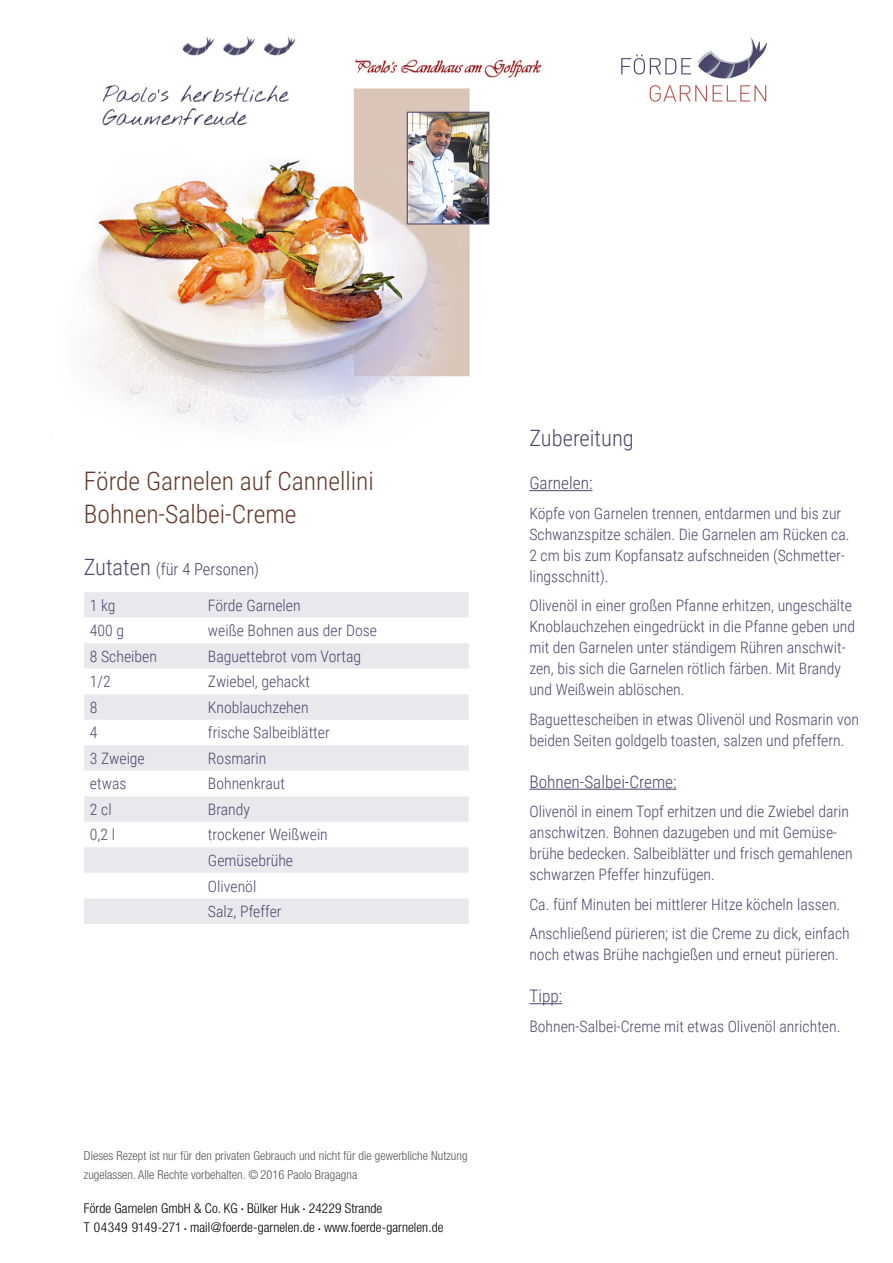
<style>
.page{position:relative;width:893px;height:1263px;background:#fff}
.page>*{position:absolute;margin:0;border:0;box-sizing:border-box;transform-origin:0 0}
.t1{font:300 25.5px/33px "Roboto Condensed";color:#62382b}
.t2{font:300 22.5px "Roboto Condensed";color:#4b466a}
.t3{font:300 17.25px "Roboto Condensed";color:#4b466a}
.t4{font:300 16.5px "Roboto Condensed";color:#4b466a}
.t5{font:300 15.75px/21px "Roboto Condensed";color:#4b466a}
.t6{font:300 condensed 13.5px/19.4px "Helvetica Neue";letter-spacing:.005em;color:#000}
.t7{font:300 condensed 12.3px/18.6px "Helvetica Neue";letter-spacing:.005em;color:#565656}
.s1{font-size:22.5px}
.s2{font-size:5.1px}
</style>
<div class="page">
<img style="left:51px;top:36px;width:491px;height:402px">
<hr style="left:529px;top:490px;width:63px;height:1px;background:#4b466a">
<hr style="left:529px;top:789px;width:148px;height:1px;background:#4b466a">
<hr style="left:529px;top:1003px;width:33px;height:1px;background:#4b466a">
<svg style="left:621px;top:55px;width:70px;height:20px"></svg>
<svg style="left:650px;top:85px;width:57px;height:17px"></svg>
<svg style="left:713px;top:85px;width:53px;height:17px"></svg>
<svg style="left:698px;top:37px;width:69px;height:42px"></svg>
<div style="left:84px;top:592px;width:385px;height:332px;background:#e9e8ed"></div>
<svg style="left:84px;top:618px;width:385px;height:280px"></svg>
<h1 class="t1" style="left:84px;top:463px;width:291px">Förde Garnelen auf Cannellini<br>Bohnen-Salbei-Creme</h1>
<p class="t4" style="left:84px;top:558px;width:177px"><span class="s1">Zutaten</span> (für 4 Personen)</p>
<p class="t5" style="left:90px;top:594px;width:27px">1 kg</p>
<p class="t5" style="left:208px;top:594px;width:94px">Förde Garnelen</p>
<p class="t5" style="left:90px;top:620px;width:36px">400 g</p>
<p class="t5" style="left:208px;top:620px;width:170px">weiße Bohnen aus der Dose</p>
<p class="t5" style="left:90px;top:645px;width:69px">8 Scheiben</p>
<p class="t5" style="left:208px;top:645px;width:155px">Baguettebrot vom Vortag</p>
<p class="t5" style="left:90px;top:671px;width:22px">1/2</p>
<p class="t5" style="left:208px;top:671px;width:103px">Zwiebel, gehackt</p>
<p class="t5" style="left:90px;top:696px;width:9px">8</p>
<p class="t5" style="left:208px;top:696px;width:102px">Knoblauchzehen</p>
<p class="t5" style="left:90px;top:722px;width:9px">4</p>
<p class="t5" style="left:208px;top:722px;width:123px">frische Salbeiblätter</p>
<p class="t5" style="left:90px;top:747px;width:56px">3 Zweige</p>
<p class="t5" style="left:208px;top:747px;width:60px">Rosmarin</p>
<p class="t5" style="left:90px;top:773px;width:38px">etwas</p>
<p class="t5" style="left:208px;top:773px;width:78px">Bohnenkraut</p>
<p class="t5" style="left:90px;top:798px;width:23px">2 cl</p>
<p class="t5" style="left:208px;top:798px;width:44px">Brandy</p>
<p class="t5" style="left:90px;top:824px;width:27px">0,2 l</p>
<p class="t5" style="left:208px;top:821px;width:121px;line-height:25.5px">trockener Weißwein<br>Gemüsebrühe<br>Olivenöl<br>Salz, Pfeffer</p>
<p class="t7" style="left:84px;top:1146px;width:385px">Dieses Rezept ist nur für den privaten Gebrauch und nicht für die gewerbliche Nutzung zugelassen. Alle Rechte vorbehalten. © 2016 Paolo Bragagna</p>
<p class="t6" style="left:84px;top:1198px;width:361px">Förde Garnelen GmbH &amp; Co. KG <span class="s2">•</span> Bülker Huk <span class="s2">•</span> 24229 Strande<br>T 04349 9149-271 <span class="s2">•</span> mail@foerde-garnelen.de <span class="s2">•</span> www.foerde-garnelen.de</p>
<h2 class="t2" style="left:529px;top:422px;width:106px">Zubereitung</h2>
<p class="t3" style="left:529px;top:471px;width:65px">Garnelen:</p>
<p class="t5" style="left:529px;top:502px;width:322px">Köpfe von Garnelen trennen, entdarmen und bis zur Schwanzspitze schälen. Die Garnelen am Rücken ca.<br>2 cm bis zum Kopfansatz aufschneiden (Schmetter&shy;lingsschnitt).</p>
<p class="t5" style="left:529px;top:595px;width:327px">Olivenöl in einer großen Pfanne erhitzen, ungeschälte Knoblauchzehen eingedrückt in die Pfanne geben und mit den Garnelen unter ständigem Rühren anschwit&shy;zen, bis sich die Garnelen rötlich färben. Mit Brandy und Weißwein ablöschen.</p>
<p class="t5" style="left:529px;top:708px;width:331px">Baguettescheiben in etwas Olivenöl und Rosmarin von beiden Seiten goldgelb toasten, salzen und pfeffern.</p>
<p class="t3" style="left:529px;top:770px;width:149px">Bohnen-Salbei-Creme:</p>
<p class="t5" style="left:529px;top:801px;width:325px">Olivenöl in einem Topf erhitzen und die Zwiebel darin anschwitzen. Bohnen dazugeben und mit Gemüse&shy;brühe bedecken. Salbeiblätter und frisch gemahlenen schwarzen Pfeffer hinzufügen.</p>
<p class="t5" style="left:529px;top:889px;width:322px;line-height:29.5px">Ca. fünf Minuten bei mittlerer Hitze köcheln lassen.<br>Anschließend pürieren; ist die Creme zu dick, einfach</p>
<p class="t5" style="left:529px;top:944px;width:311px">noch etwas Brühe nachgießen und erneut pürieren.</p>
<p class="t3" style="left:529px;top:984px;width:34px">Tipp:</p>
<p class="t5" style="left:529px;top:1015px;width:313px">Bohnen-Salbei-Creme mit etwas Olivenöl anrichten.</p>
</div>
